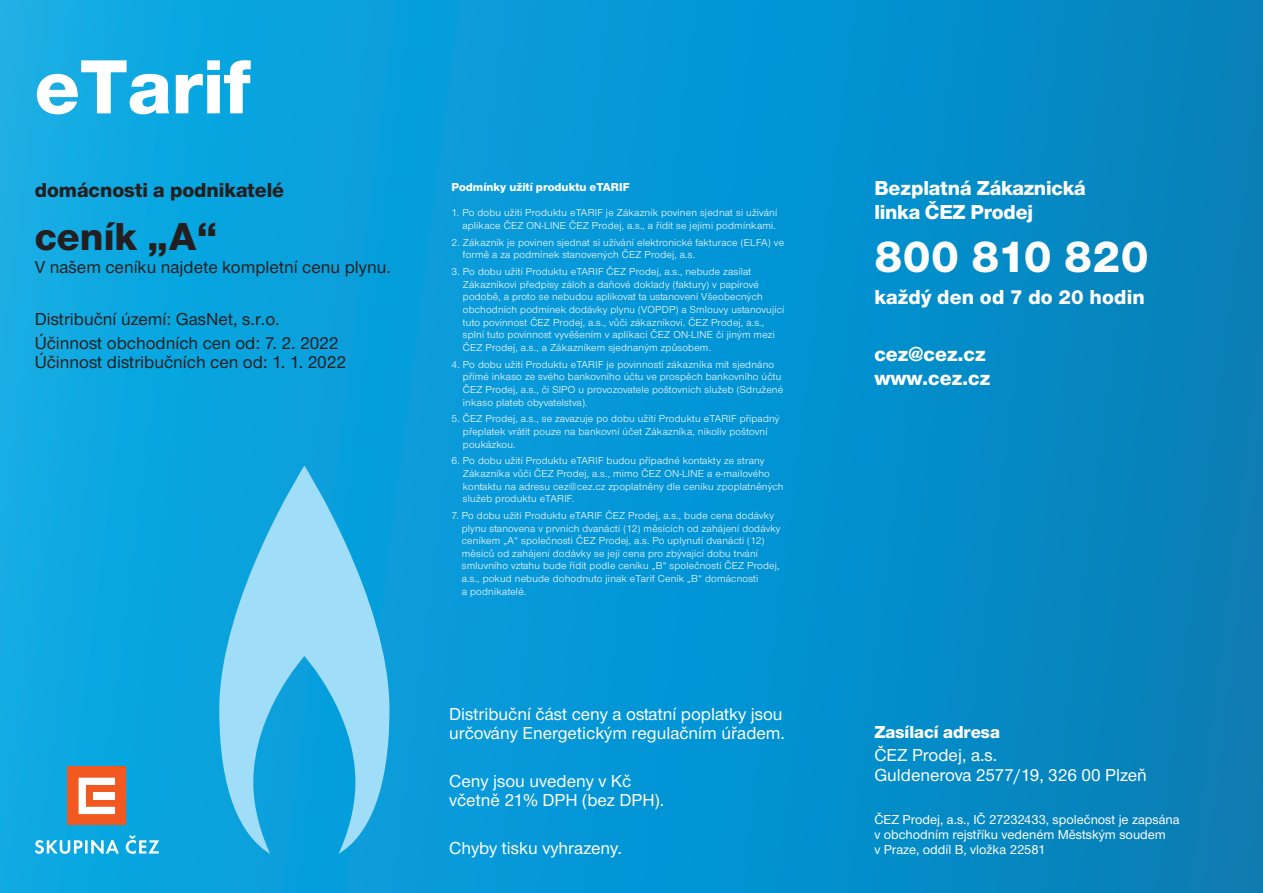
<style>
.page{position:relative;width:1263px;height:893px;background:#fff}
.page>*{position:absolute;margin:0;border:0;box-sizing:border-box;transform-origin:0 0}
.t1{font:800 79.5px "Nimbus CEZ";color:#fff}
.t2{font:800 46.5px "Nimbus CEZOT";letter-spacing:.01em;color:#fff}
.t3{font:800 40.5px "Nimbus CEZOT";color:#231f20}
.t4{font:800 21px/24px "Nimbus CEZOT";color:#fff}
.t5{font:800 21px "Nimbus CEZOT";color:#231f20}
.t6{font:500 18px/19.5px "Nimbus CEZOT";color:#fff}
.t7{font:500 18px/23.7px "Nimbus CEZOT";color:#231f20}
.t8{font:800 18px "Nimbus CEZOT";color:#fff}
.t9{font:500 13.5px/15px "Nimbus CEZOT";color:#fff}
.t10{font:800 12px "Nimbus CEZOT";color:#fff}
.t11{font:10.5px/12.6px "Nimbus CEZOT";letter-spacing:.02em;color:#fff}
</style>
<div class="page">
<div style="left:0;top:0;width:1263px;height:893px;background:linear-gradient(to right,#0cace9,#0380bc)"></div>
<svg style="left:219px;top:466px;width:170px;height:388px"></svg>
<div style="left:67px;top:766px;width:59px;height:59px;background:#f15921"></div>
<svg style="left:79px;top:778px;width:36px;height:36px"></svg>
<div style="left:93px;top:792px;width:22px;height:7px;background:#fff"></div>
<svg style="left:35px;top:835px;width:124px;height:19px"></svg>
<h1 class="t1" style="left:35px;top:41px;width:218px">eTarif</h1>
<h3 class="t5" style="left:35px;top:177px;width:251px">domácnosti a podnikatelé</h3>
<h3 class="t3" style="left:35px;top:213px;width:184px">ceník „A“</h3>
<h3 class="t7" style="left:35px;top:256px;width:358px">V našem ceníku najdete kompletní cenu plynu.</h3>
<h3 class="t7" style="left:35px;top:307px;width:305px">Distribuční území: GasNet, s.r.o.<br>Účinnost obchodních cen od: 7. 2. 2022</h3>
<h3 class="t7" style="left:35px;top:350px;width:313px">Účinnost distribučních cen od: 1. 1. 2022</h3>
<p class="t10" style="left:452px;top:180px;width:180px">Podmínky užití produktu eTARIF</p>
<p class="t11" style="left:452px;top:207px;width:327px;text-align:right">1. Po dobu užití Produktu eTARIF je Zákazník povinen sjednat si užívání aplikace ČEZ ON-LINE ČEZ Prodej, a.s., a řídit se jejími podmínkami.</p>
<p class="t11" style="left:463px;top:236px;width:323px;text-indent:-11px">2. Zákazník je povinen sjednat si užívání elektronické fakturace (ELFA) ve formě a za podmínek stanovených ČEZ Prodej, a.s.</p>
<p class="t11" style="left:463px;top:266px;width:323px;text-indent:-11px">3. Po dobu užití Produktu eTARIF ČEZ Prodej, a.s., nebude zasílat Zákazníkovi předpisy záloh a daňové doklady (faktury) v papírové podobě, a proto se nebudou aplikovat ta ustanovení Všeobecných obchodních podmínek dodávky plynu (VOPDP) a Smlouvy ustanovující tuto povinnost ČEZ Prodej, a.s., vůči zákazníkovi. ČEZ Prodej, a.s., splní tuto povinnost vyvěšením v aplikaci ČEZ ON-LINE či jiným mezi ČEZ Prodej, a.s., a Zákazníkem sjednaným způsobem.</p>
<p class="t11" style="left:463px;top:358px;width:322px;text-indent:-11px">4. Po dobu užití Produktu eTARIF je povinností zákazníka mít sjednáno přímé inkaso ze svého bankovního účtu ve prospěch bankovního účtu ČEZ Prodej, a.s., či SIPO u provozovatele poštovních služeb (Sdružené inkaso plateb obyvatelstva).</p>
<p class="t11" style="left:463px;top:413px;width:318px;text-indent:-11px">5. ČEZ Prodej, a.s., se zavazuje po dobu užití Produktu eTARIF případný přeplatek vrátit pouze na bankovní účet Zákazníka, nikoliv poštovní poukázkou.</p>
<p class="t11" style="left:463px;top:455px;width:322px;text-indent:-11px">6. Po dobu užití Produktu eTARIF budou případné kontakty ze strany Zákazníka vůči ČEZ Prodej, a.s., mimo ČEZ ON-LINE a e-mailového kontaktu na adresu cez@cez.cz zpoplatněny dle ceníku zpoplatněných služeb produktu eTARIF.</p>
<p class="t11" style="left:462px;top:509px;width:320px;text-indent:-10px">7. Po dobu užití Produktu eTARIF ČEZ Prodej, a.s., bude cena dodávky plynu stanovena v prvních dvanácti (12) měsících od zahájení dodávky ceníkem „A“ společnosti ČEZ Prodej, a.s. Po uplynutí dvanácti (12) měsíců od zahájení dodávky se její cena pro zbývající dobu trvání smluvního vztahu bude řídit podle ceníku „B“ společnosti ČEZ Prodej, a.s., pokud nebude dohodnuto jinak eTarif Ceník „B“ domácnosti<br>a podnikatelé.</p>
<h3 class="t6" style="left:449px;top:704px;width:337px">Distribuční část ceny a ostatní poplatky jsou určovány Energetickým regulačním úřadem.</h3>
<h3 class="t6" style="left:449px;top:771px;width:217px">Ceny jsou uvedeny v Kč včetně 21% DPH (bez DPH).</h3>
<h3 class="t6" style="left:449px;top:838px;width:174px">Chyby tisku vyhrazeny.</h3>
<h3 class="t4" style="left:874px;top:177px;width:213px">Bezplatná Zákaznická linka ČEZ Prodej</h3>
<h2 class="t2" style="left:874px;top:229px;width:276px">800 810 820</h2>
<h3 class="t4" style="left:874px;top:285px;width:272px">každý den od 7 do 20 hodin</h3>
<h3 class="t4" style="left:874px;top:342px;width:117px">cez@cez.cz www.cez.cz</h3>
<h3 class="t8" style="left:874px;top:721px;width:127px">Zasílací adresa</h3>
<h3 class="t6" style="left:874px;top:746px;width:274px">ČEZ Prodej, a.s.<br>Guldenerova 2577/19, 326 00 Plzeň</h3>
<p class="t9" style="left:874px;top:812px;width:307px">ČEZ Prodej, a.s., IČ 27232433, společnost je zapsána v obchodním rejstříku vedeném Městským soudem<br>v Praze, oddíl B, vložka 22581</p>
</div>
